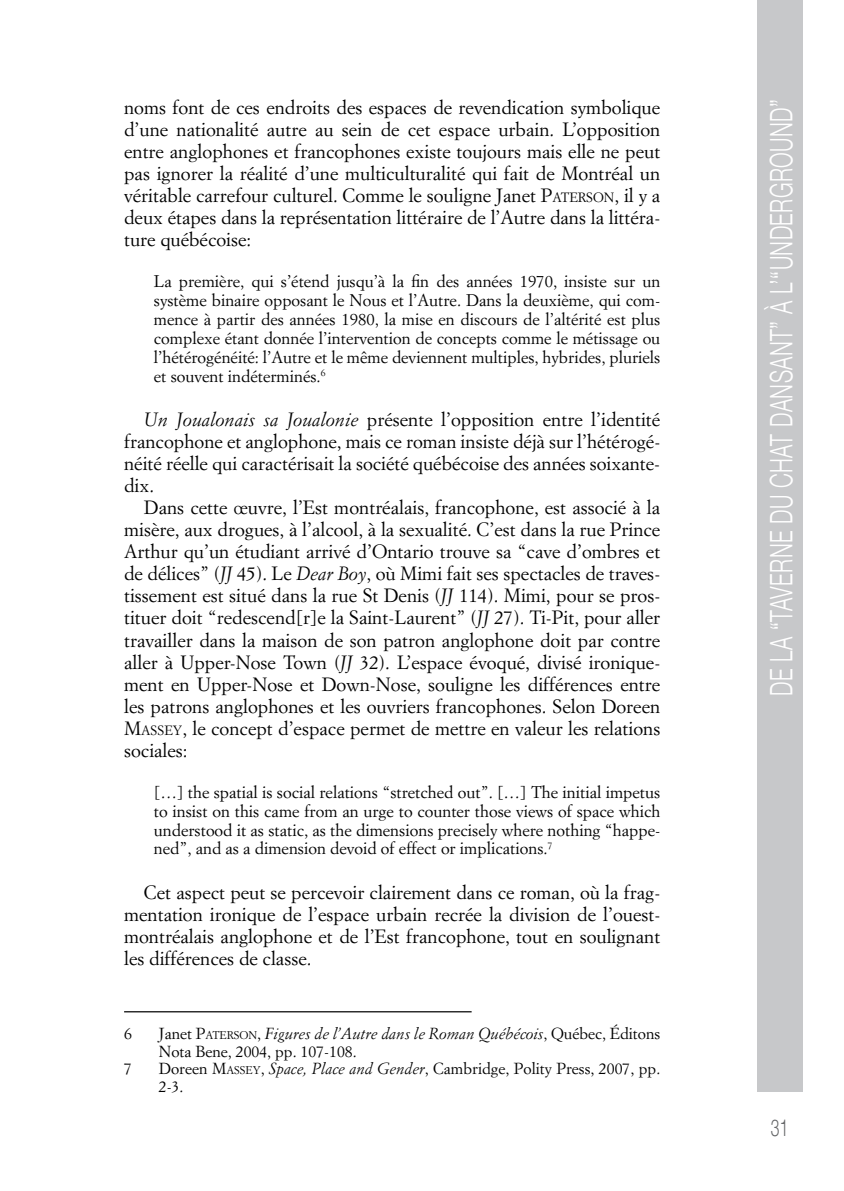
<style>
.page{position:relative;width:844px;height:1191px;background:#fff}
.page>*{position:absolute;margin:0;border:0;box-sizing:border-box;transform-origin:0 0}
.t1{font:300 31.15px "Helvetica Neue";letter-spacing:.02em;color:#fff;scale:.68 1}
.t2{font:300 23.28px "Helvetica Neue";color:#636466;scale:.68 1}
.t3{font:18.9px/22.1px "Simoncini Garamond";color:#000;text-align:justify}
.t4{font:16.62px/18.9px "Simoncini Garamond";color:#000;text-align:justify}
.t5{font:15.75px/17.5px "Simoncini Garamond";color:#000}
.s1{font-style:inherit}
.s2{font-size:13.3px}
.s3{font-style:italic}
.s4{font-size:11.03px}
</style>
<div class="page">
<div style="left:756px;top:0;width:46px;height:1091px;background:#c7c8ca"></div>
<hr style="left:124px;top:1011px;width:347px;height:1px;background:#000">
<p class="t3" style="left:124px;top:96px;width:537px">noms font de ces endroits des espaces de revendication symbolique d’une nationalité autre au sein de cet espace urbain. L’opposition entre anglophones et francophones existe toujours mais elle ne peut pas ignorer la réalité d’une multiculturalité qui fait de Montréal un véritable carrefour culturel. Comme le souligne Janet <span class="s1">P</span><span class="s2">ATERSON</span>, il y a deux étapes dans la représentation littéraire de l’Autre dans la littéra&shy;ture québécoise:</p>
<p class="t4" style="left:154px;top:272px;width:508px">La première, qui s’étend jusqu’à la fin des années 1970, insiste sur un système binaire opposant le Nous et l’Autre. Dans la deuxième, qui com&shy;mence à partir des années 1980, la mise en discours de l’altérité est plus complexe étant donnée l’intervention de concepts comme le métissage ou l’hétérogénéité: l’Autre et le même deviennent multiples, hybrides, pluriels et souvent indéterminés.<sup>6</sup></p>
<p class="t3" style="left:124px;top:408px;width:537px;text-indent:20px"><span class="s3">Un Joualonais sa Joualonie</span> présente l’opposition entre l’identité francophone et anglophone, mais ce roman insiste déjà sur l’hétérogé&shy;néité réelle qui caractérisait la société québécoise des années soixante&shy;dix.</p>
<p class="t3" style="left:124px;top:496px;width:537px;text-indent:20px">Dans cette œuvre, l’Est montréalais, francophone, est associé à la misère, aux drogues, à l’alcool, à la sexualité. C’est dans la rue Prince Arthur qu’un étudiant arrivé d’Ontario trouve sa “cave d’ombres et de délices” (<span class="s3">JJ</span> 45). Le <span class="s3">Dear Boy</span>, où Mimi fait ses spectacles de traves&shy;tissement est situé dans la rue St Denis (<span class="s3">JJ</span> 114). Mimi, pour se pros&shy;tituer doit “redescend[r]e la Saint-Laurent” (<span class="s3">JJ</span> 27). Ti-Pit, pour aller travailler dans la maison de son patron anglophone doit par contre aller à Upper-Nose Town (<span class="s3">JJ</span> 32). L’espace évoqué, divisé ironique&shy;ment en Upper-Nose et Down-Nose, souligne les différences entre les patrons anglophones et les ouvriers francophones. Selon Doreen <span class="s1">M</span><span class="s2">ASSEY</span>, le concept d’espace permet de mettre en valeur les relations sociales:</p>
<p class="t4" style="left:154px;top:782px;width:508px">[…] the spatial is social relations “stretched out”. […] The initial impetus to insist on this came from an urge to counter those views of space which understood it as static, as the dimensions precisely where nothing “happe&shy;ned”, and as a dimension devoid of effect or implications.<sup>7</sup></p>
<p class="t3" style="left:124px;top:880px;width:537px;text-indent:20px">Cet aspect peut se percevoir clairement dans ce roman, où la frag&shy;mentation ironique de l’espace urbain recrée la division de l’ouest&shy;montréalais anglophone et de l’Est francophone, tout en soulignant les différences de classe.</p>
<p class="t5" style="left:124px;top:1024px;width:9px">6</p>
<p class="t5" style="left:159px;top:1024px;width:503px">Janet P<span class="s4">ATERSON</span>, <span class="s3">Figures de l’Autre dans le Roman Québécois</span>, Québec, Éditons<br>Nota Bene, 2004, pp. 107-108.</p>
<p class="t5" style="left:124px;top:1059px;width:9px">7</p>
<p class="t5" style="left:159px;top:1059px;width:503px">Doreen <span class="s1">M</span><span class="s4">ASSEY</span><span class="s1">,</span> <span class="s3">Space, Place and Gender</span>, Cambridge, Polity Press, 2007, pp.<br>2-3.</p>
<h1 class="t1" style="left:755px;top:695px;width:878px;rotate:-90deg">De la “Taverne du Chat Dansant” à l’“Underground”</h1>
<p class="t2" style="left:770px;top:1108px;width:28px">31</p>
</div>
